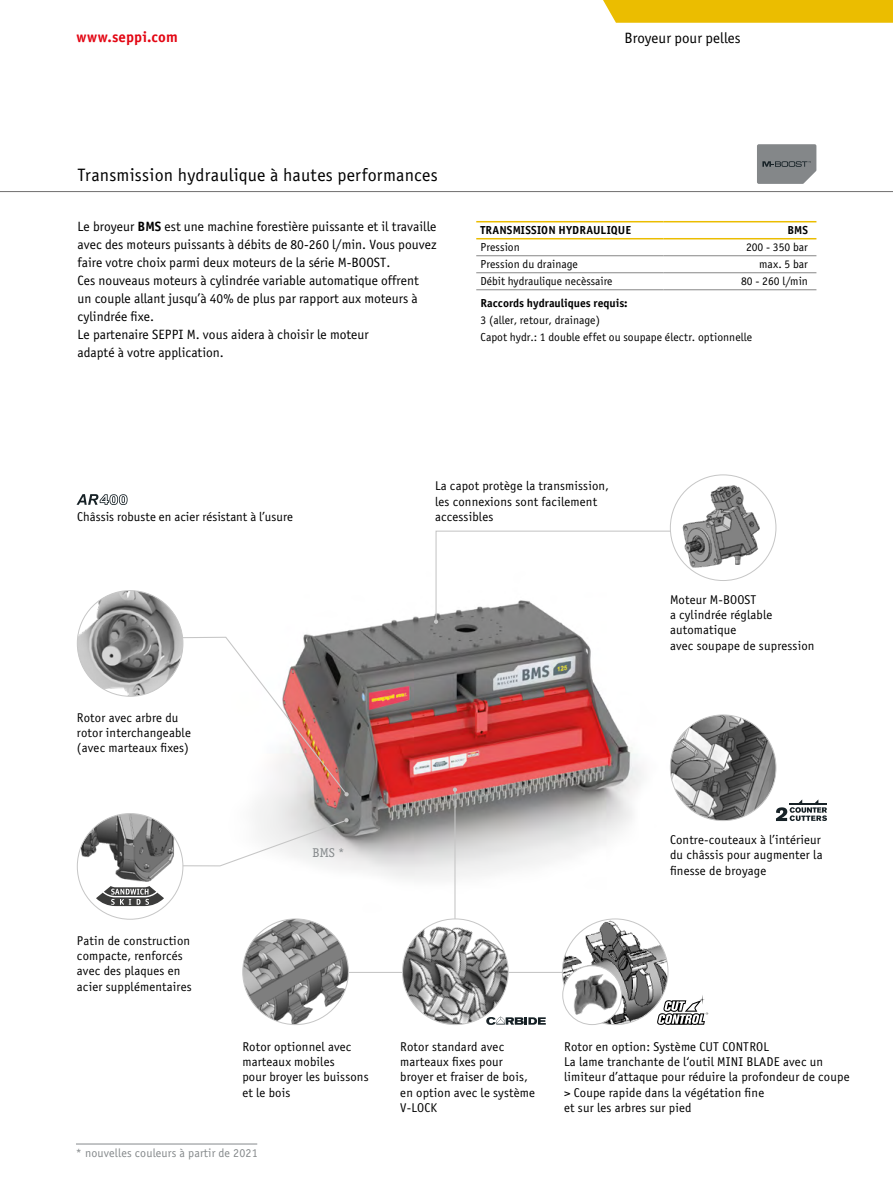
<style>
.page{position:relative;width:893px;height:1191px;background:#fff}
.page>*{position:absolute;margin:0;border:0;box-sizing:border-box;transform-origin:0 0}
.t1{font:18px "Officina Sans Book ITC";letter-spacing:.01em;color:#000}
.t2{font:15px "Officina Sans Book ITC";color:#000}
.t3{font:15px "Officina Sans Bold ITC";letter-spacing:.005em;color:#e30613}
.t4{font:13.5px/18px "Officina Sans Book ITC";color:#000}
.t5{font:12.75px/15.3px "Officina Sans Book ITC";letter-spacing:.01em;color:#000}
.t6{font:12.75px "Officina Serif ITC";color:#868a8c}
.t7{font:12px "Officina Sans Book ITC";letter-spacing:.01em;color:#868a8c}
.t8{font:11.7px/17px "Officina Sans Book ITC";color:#000}
.t9{font:11.7px "Officina Sans Bold ITC";color:#000}
.s1{font-family:"Officina Sans Bold ITC"}
</style>
<div class="page">
<div style="left:603px;top:0;width:290px;height:23px;background:#ebbd00"></div>
<hr style="left:0;top:191px;width:893px;height:1px;background:#706f6f">
<img style="left:255px;top:615px;width:440px;height:322px">
<hr style="left:454px;top:789px;width:1px;height:202px;background:#c6c6c6">
<svg style="left:453px;top:787px;width:4px;height:5px"></svg>
<hr style="left:328px;top:972px;width:298px;height:1px;background:#c6c6c6">
<img style="left:243px;top:919px;width:105px;height:105px;border-radius:53px">
<img style="left:670px;top:715px;width:106px;height:105px;border-radius:53px">
<svg style="left:131px;top:636px;width:218px;height:160px"></svg>
<img style="left:77px;top:590px;width:106px;height:106px;border-radius:53px">
<svg style="left:157px;top:818px;width:192px;height:49px"></svg>
<img style="left:77px;top:813px;width:106px;height:106px;border-radius:53px">
<svg style="left:96px;top:886px;width:68px;height:20px"></svg>
<svg style="left:486px;top:1016px;width:60px;height:9px"></svg>
<svg style="left:77px;top:494px;width:51px;height:11px"></svg>
<svg style="left:776px;top:799px;width:51px;height:22px"></svg>
<svg style="left:757px;top:144px;width:59px;height:40px;background:#848789"></svg>
<img style="left:562px;top:919px;width:106px;height:105px;border-radius:53px">
<img style="left:563px;top:966px;width:59px;height:58px">
<div style="left:562px;top:965px;width:60px;height:60px;border:1px solid #c6c6c6;border-radius:50%"></div>
<svg style="left:657px;top:994px;width:51px;height:31px"></svg>
<svg style="left:434px;top:530px;width:299px;height:94px"></svg>
<img style="left:670px;top:475px;width:106px;height:105px;border-radius:53px">
<img style="left:403px;top:919px;width:105px;height:105px;border-radius:53px">
<hr style="left:476px;top:289px;width:187px;height:1px;background:#878787">
<hr style="left:663px;top:289px;width:153px;height:1px;background:#878787">
<hr style="left:476px;top:255px;width:187px;height:1px;background:#878787">
<hr style="left:663px;top:255px;width:153px;height:1px;background:#878787">
<hr style="left:476px;top:272px;width:187px;height:1px;background:#878787">
<hr style="left:663px;top:272px;width:153px;height:1px;background:#878787">
<hr style="left:476px;top:221px;width:187px;height:1px;background:#ebbd00">
<hr style="left:663px;top:221px;width:153px;height:1px;background:#ebbd00">
<hr style="left:476px;top:238px;width:187px;height:1px;background:#ebbd00">
<hr style="left:663px;top:238px;width:153px;height:1px;background:#ebbd00">
<hr style="left:76px;top:1143px;width:181px;height:1px;background:#868a8c">
<p class="t3" style="left:77px;top:26px;width:103px">www.seppi.com</p>
<p class="t2" style="left:624px;top:28px;width:118px">Broyeur pour pelles</p>
<h1 class="t1" style="left:78px;top:163px;width:362px">Transmission hydraulique à hautes performances</h1>
<p class="t4" style="left:78px;top:217px;width:361px">Le broyeur <span class="s1">BMS</span> est une machine forestière puissante et il travaille avec des moteurs puissants à débits de 80-260 l/min. Vous pouvez faire votre choix parmi deux moteurs de la série M-BOOST.<br>Ces nouveaus moteurs à cylindrée variable automatique offrent<br>un couple allant jusqu’à 40% de plus par rapport aux moteurs à cylindrée fixe.<br>Le partenaire SEPPI M. vous aidera à choisir le moteur<br>adapté à votre application.</p>
<p class="t9" style="left:481px;top:222px;width:152px">TRANSMISSION HYDRAULIQUE</p>
<p class="t9" style="left:787px;top:222px;width:22px">BMS</p>
<p class="t8" style="left:480px;top:239px;width:41px">Pression</p>
<p class="t8" style="left:746px;top:239px;width:63px">200 - 350 bar</p>
<p class="t8" style="left:480px;top:256px;width:99px">Pression du drainage</p>
<p class="t8" style="left:759px;top:256px;width:50px">max. 5 bar</p>
<p class="t8" style="left:480px;top:273px;width:134px">Débit hydraulique necèssaire</p>
<p class="t8" style="left:741px;top:273px;width:68px">80 - 260 l/min</p>
<p class="t9" style="left:480px;top:295px;width:149px">Raccords hydrauliques requis:</p>
<p class="t8" style="left:480px;top:311px;width:273px">3 (aller, retour, drainage)<br>Capot hydr.: 1 double effet ou soupape électr. optionnelle</p>
<p class="t5" style="left:77px;top:508px;width:217px">Châssis robuste en acier résistant à l’usure</p>
<p class="t5" style="left:77px;top:709px;width:115px">Rotor avec arbre du rotor interchangeable (avec marteaux fixes)</p>
<p class="t5" style="left:77px;top:932px;width:116px">Patin de construction compacte, renforcés avec des plaques en acier supplémentaires</p>
<p class="t6" style="left:313px;top:844px;width:34px">BMS *</p>
<p class="t5" style="left:242px;top:1038px;width:128px">Rotor optionnel avec marteaux mobiles<br>pour broyer les buissons et le bois</p>
<p class="t7" style="left:76px;top:1145px;width:183px">* nouvelles couleurs à partir de 2021</p>
<p class="t5" style="left:435px;top:478px;width:176px">La capot protège la transmission, les connexions sont facilement accessibles</p>
<p class="t5" style="left:670px;top:591px;width:146px">Moteur M-BOOST<br>a cylindrée réglable automatique<br>avec soupape de supression</p>
<p class="t5" style="left:670px;top:831px;width:154px">Contre-couteaux à l’intérieur du châssis pour augmenter la finesse de broyage</p>
<p class="t5" style="left:400px;top:1038px;width:136px">Rotor standard avec marteaux fixes pour broyer et fraiser de bois, en option avec le système<br>V-LOCK</p>
<p class="t5" style="left:564px;top:1038px;width:287px">Rotor en option: Système CUT CONTROL<br>La lame tranchante de l‘outil MINI BLADE avec un limiteur d’attaque pour réduire la profondeur de coupe &gt; Coupe rapide dans la végétation fine<br>et sur les arbres sur pied</p>
</div>
